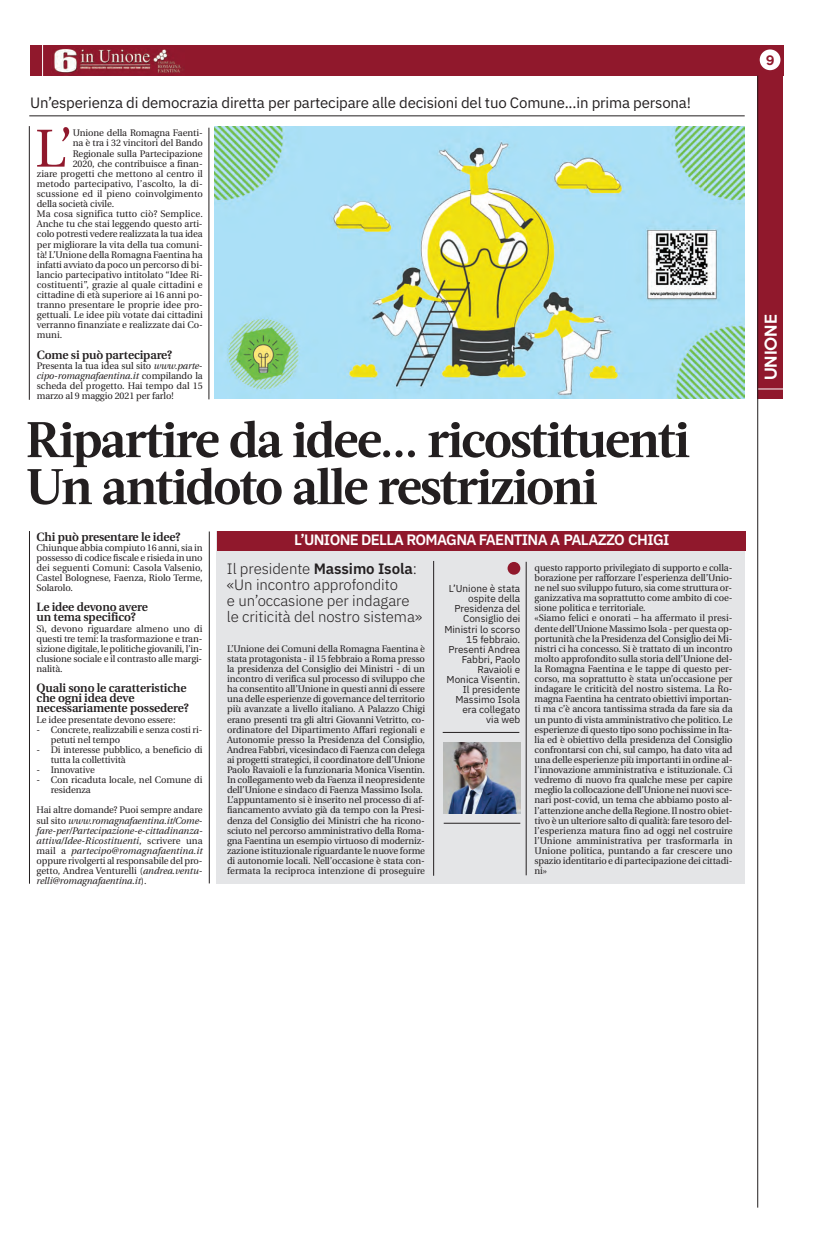
<style>
.page{position:relative;width:823px;height:1253px;background:#fff}
.page>*{position:absolute;margin:0;border:0;box-sizing:border-box;transform-origin:0 0}
.t1{font:53.3px "Utopia";color:#90182c}
.t2{font:700 50px/47px "Acta";letter-spacing:-.035em;color:#231f20}
.t3{font:300 15px/16px "IBM Plex Sans";letter-spacing:-.005em;color:#231f20}
.t4{font:15px "IBM Plex Sans";letter-spacing:-.01em;color:#231f20}
.t5{font:600 15px "IBM Plex Sans";letter-spacing:-.04em;color:#fff}
.t6{font:500 15px "Keep Calm";color:#fff}
.t7{font:600 12px/10.1px "Utopia";letter-spacing:-.01em;color:#231f20}
.t8{font:500 12px "Keep Calm";color:#90182c}
.t9{font:10px/10.1px "IBM Plex Sans";color:#231f20;text-align:right}
.t10{font:9.5px/10.1px "Utopia";letter-spacing:-.01em;color:#231f20}
.t11{font:italic 9.5px/10.1px "Utopia";color:#231f20;text-align:justify}
.t12{font:9.5px "Utopia";letter-spacing:.01em;color:#231f20}
.t13{font:9.5px "Utopia";letter-spacing:.015em;color:#231f20}
.s1{font-style:italic}
.s2{font-style:normal}
.s3{font-weight:600}
</style>
<div class="page">
<div style="left:216px;top:531px;width:528px;height:353px;background:#e4e5e7"></div>
<div style="left:757px;top:45px;width:25px;height:354px;background:#90182c"></div>
<div style="left:30px;top:45px;width:752px;height:31px;background:#90182c"></div>
<hr style="left:42px;top:40px;width:1px;height:42px;background:#fff">
<div style="left:759px;top:49px;width:21px;height:21px;background:#fff;border-radius:50%"></div>
<svg style="left:757px;top:388px;width:25px;height:1px"></svg>
<hr style="left:756px;top:76px;width:1px;height:1132px;background:#231f20">
<img style="left:54px;top:49px;width:129px;height:27px">
<hr style="left:208px;top:128px;width:1px;height:271px;background:#231f20">
<hr style="left:209px;top:531px;width:1px;height:352px;background:#231f20">
<hr style="left:29px;top:126px;width:1px;height:274px;background:#231f20">
<hr style="left:29px;top:531px;width:1px;height:353px;background:#231f20">
<hr style="left:433px;top:561px;width:1px;height:315px;background:#231f20">
<div style="left:216px;top:531px;width:528px;height:19px;background:#90182c"></div>
<hr style="left:525px;top:562px;width:1px;height:313px;background:#231f20">
<hr style="left:29px;top:116px;width:715px;height:1px;background:#231f20">
<img style="left:215px;top:127px;width:529px;height:272px">
<div style="left:507px;top:562px;width:13px;height:13px;background:#90182c;border-radius:50%"></div>
<hr style="left:442px;top:732px;width:77px;height:1px;background:#231f20">
<img style="left:443px;top:742px;width:77px;height:71px">
<hr style="left:443px;top:823px;width:77px;height:1px;background:#231f20">
<h3 class="t4" style="left:30px;top:91px;width:662px">Un’esperienza di democrazia diretta per partecipare alle decisioni del tuo Comune...in prima persona!</h3>
<h1 class="t1" style="left:35px;top:127px;width:39px">L’</h1>
<p class="t10" style="left:73px;top:129px;width:131px">Unione della Romagna Faenti-</p>
<p class="t10" style="left:73px;top:139px;width:131px">na è tra i 32 vincitori del Bando</p>
<p class="t10" style="left:73px;top:149px;width:131px">Regionale sulla Partecipazione</p>
<p class="t10" style="left:73px;top:159px;width:131px">2020, che contribuisce a finan-</p>
<p class="t10" style="left:37px;top:169px;width:167px">ziare progetti che mettono al centro il</p>
<p class="t10" style="left:37px;top:179px;width:167px">metodo partecipativo, l’ascolto, la di-</p>
<p class="t10" style="left:37px;top:189px;width:167px">scussione ed il pieno coinvolgimento</p>
<p class="t10" style="left:37px;top:200px;width:79px">della società civile.</p>
<p class="t13" style="left:37px;top:210px;width:167px">Ma cosa significa tutto ciò? Semplice.</p>
<p class="t10" style="left:37px;top:220px;width:167px">Anche tu che stai leggendo questo arti-</p>
<p class="t10" style="left:37px;top:230px;width:167px">colo potresti vedere realizzata la tua idea</p>
<p class="t10" style="left:37px;top:240px;width:167px">per migliorare la vita della tua comuni-</p>
<p class="t10" style="left:37px;top:250px;width:167px">tà! L’Unione della Romagna Faentina ha</p>
<p class="t10" style="left:37px;top:260px;width:167px">infatti avviato da poco un percorso di bi-</p>
<p class="t10" style="left:37px;top:270px;width:167px">lancio partecipativo intitolato “Idee Ri-</p>
<p class="t12" style="left:37px;top:281px;width:167px">costituenti”, grazie al quale cittadini e</p>
<p class="t10" style="left:37px;top:291px;width:167px">cittadine di età superiore ai 16 anni po-</p>
<p class="t10" style="left:37px;top:301px;width:167px">tranno presentare le proprie idee pro-</p>
<p class="t10" style="left:37px;top:311px;width:167px">gettuali. Le idee più votate dai cittadini</p>
<p class="t10" style="left:37px;top:321px;width:167px">verranno finanziate e realizzate dai Co-</p>
<p class="t10" style="left:37px;top:331px;width:27px">muni.</p>
<p class="t7" style="left:37px;top:351px;width:137px">Come si può partecipare?</p>
<p class="t10" style="left:37px;top:361px;width:167px;text-align:justify">Presenta la tua idea sul sito <span class="s1">www.parte&shy;cipo-romagnafaentina.it</span> compilando la scheda del progetto. Hai tempo dal 15 marzo al 9 maggio 2021 per farlo!</p>
<h2 class="t2" style="left:26px;top:421px;width:664px">Ripartire da idee... ricostituenti<br>Un antidoto alle restrizioni</h2>
<p class="t7" style="left:37px;top:532px;width:145px">Chi può presentare le idee?</p>
<p class="t10" style="left:37px;top:543px;width:167px;text-align:justify">Chiunque abbia compiuto 16 anni, sia in possesso di codice fiscale e risieda in uno dei seguenti Comuni: Casola Valsenio, Castel Bolognese, Faenza, Riolo Terme, Solarolo.</p>
<p class="t7" style="left:37px;top:603px;width:113px">Le idee devono avere un tema specifico?</p>
<p class="t10" style="left:37px;top:624px;width:167px;text-align:justify">Sì, devono riguardare almeno uno di questi tre temi: la trasformazione e tran&shy;sizione digitale, le politiche giovanili, l’in&shy;clusione sociale e il contrasto alle margi&shy;nalità.</p>
<p class="t7" style="left:37px;top:684px;width:154px">Quali sono le caratteristiche che ogni idea deve necessariamente possedere?</p>
<p class="t10" style="left:37px;top:715px;width:140px">Le idee presentate devono essere:</p>
<p class="t10" style="left:51px;top:725px;width:153px;text-indent:-14px">- Concrete, realizzabili e senza costi ri&shy;petuti nel tempo</p>
<p class="t10" style="left:51px;top:745px;width:153px;text-indent:-14px">- Di interesse pubblico, a beneficio di tutta la collettività</p>
<p class="t10" style="left:37px;top:766px;width:60px">- Innovative</p>
<p class="t10" style="left:51px;top:776px;width:153px;text-indent:-14px">- Con ricaduta locale, nel Comune di residenza</p>
<p class="t11" style="left:37px;top:806px;width:167px"><span class="s2">Hai altre domande? Puoi sempre andare sul sito</span> www.romagnafaentina.it/Come&shy;fare-per/Partecipazione-e-cittadinanza&shy;attiva/Idee-Ricostituenti<span class="s2">, scrivere una mail a</span> partecipo@romagnafaentina.it <span class="s2">oppure rivolgerti al responsabile del pro&shy;getto, Andrea Venturelli (</span>andrea.ventu&shy;relli@romagnafaentina.it<span class="s2">).</span></p>
<h3 class="t5" style="left:294px;top:528px;width:376px">L’UNIONE DELLA ROMAGNA FAENTINA A PALAZZO CHIGI</h3>
<h3 class="t3" style="left:227px;top:559px;width:197px">Il presidente <span class="s3">Massimo Isola</span>: «Un incontro approfondito<br>e un’occasione per indagare le criticità del nostro sistema»</h3>
<p class="t10" style="left:227px;top:644px;width:199px">L’Unione dei Comuni della Romagna Faentina è stata protagonista - il 15 febbraio a Roma presso la presidenza del Consiglio dei Ministri - di un incontro di verifica sul processo di sviluppo che ha consentito all’Unione in questi anni di essere una delle esperienze di governance del territorio più avanzate a livello italiano. A Palazzo Chigi erano presenti tra gli altri Giovanni Vetritto, co&shy;ordinatore del Dipartimento Affari regionali e Autonomie presso la Presidenza del Consiglio, Andrea Fabbri, vicesindaco di Faenza con delega ai progetti strategici, il coordinatore dell’Unione Paolo Ravaioli e la funzionaria Monica Visentin.<br>In collegamento web da Faenza il neopresidente dell’Unione e sindaco di Faenza Massimo Isola.<br>L’appuntamento si è inserito nel processo di af&shy;fiancamento avviato già da tempo con la Presi&shy;denza del Consiglio dei Ministri che ha ricono&shy;sciuto nel percorso amministrativo della Roma&shy;gna Faentina un esempio virtuoso di moderniz&shy;zazione istituzionale riguardante le nuove forme di autonomie locali. Nell’occasione è stata con&shy;fermata la reciproca intenzione di proseguire</p>
<p class="t9" style="left:444px;top:583px;width:77px">L’Unione è stata ospite della<br>Presidenza del<br>Consiglio dei<br>Ministri lo scorso<br>15 febbraio.<br>Presenti Andrea<br>Fabbri, Paolo<br>Ravaioli e<br>Monica Visentin.<br>Il presidente<br>Massimo Isola era collegato<br>via web</p>
<p class="t10" style="left:534px;top:563px;width:199px">questo rapporto privilegiato di supporto e colla&shy;borazione per rafforzare l’esperienza dell’Unio&shy;ne nel suo sviluppo futuro, sia come struttura or&shy;ganizzativa ma soprattutto come ambito di coe&shy;sione politica e territoriale.<br>«Siamo felici e onorati – ha affermato il presi&shy;dente dell’Unione Massimo Isola - per questa op&shy;portunità che la Presidenza del Consiglio dei Mi&shy;nistri ci ha concesso. Si è trattato di un incontro molto approfondito sulla storia dell’Unione del&shy;la Romagna Faentina e le tappe di questo per&shy;corso, ma soprattutto è stata un’occasione per indagare le criticità del nostro sistema. La Ro&shy;magna Faentina ha centrato obiettivi importan&shy;ti ma c’è ancora tantissima strada da fare sia da un punto di vista amministrativo che politico. Le esperienze di questo tipo sono pochissime in Ita&shy;lia ed è obiettivo della presidenza del Consiglio confrontarsi con chi, sul campo, ha dato vita ad una delle esperienze più importanti in ordine al&shy;l’innovazione amministrativa e istituzionale. Ci vedremo di nuovo fra qualche mese per capire meglio la collocazione dell’Unione nei nuovi sce&shy;nari post-covid, un tema che abbiamo posto al&shy;l’attenzione anche della Regione. Il nostro obiet&shy;tivo è un ulteriore salto di qualità: fare tesoro del&shy;l’esperienza matura fino ad oggi nel costruire l’Unione amministrativa per trasformarla in Unione politica, puntando a far crescere uno spazio identitario e di partecipazione dei cittadi&shy;ni»</p>
<p class="t8" style="left:765px;top:50px;width:10px">9</p>
<h3 class="t6" style="left:757px;top:380px;width:67px;rotate:-90deg">UNIONE</h3>
</div>
